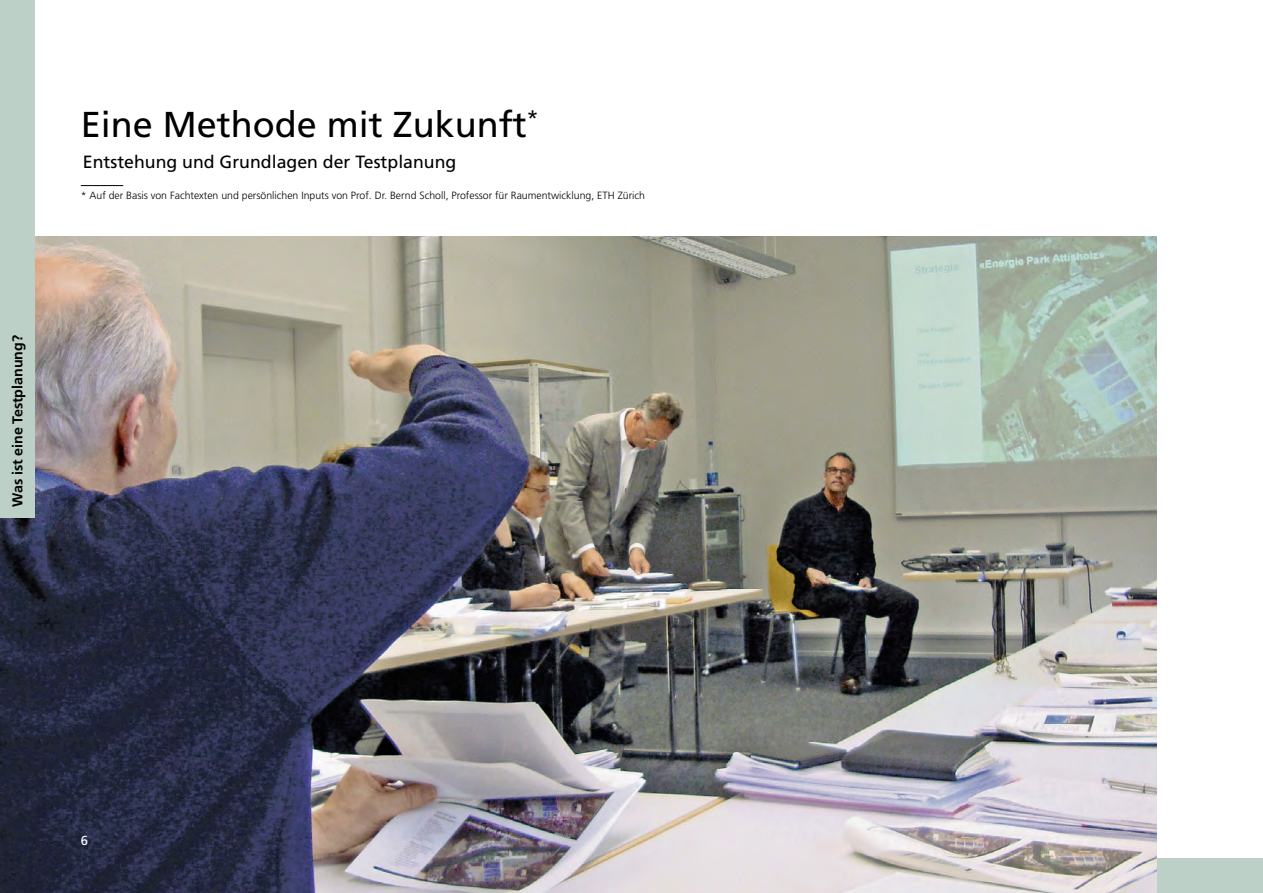
<style>
.page{position:relative;width:1263px;height:893px;background:#fff}
.page>*{position:absolute;margin:0;border:0;box-sizing:border-box;transform-origin:0 0}
.t1{font:36px "Frutiger";color:#000}
.t2{font:17.7px "Frutiger";color:#000}
.t3{font:700 14.25px "Frutiger";color:#000}
.t4{font:13.05px "Frutiger";color:#fff}
.t5{font:300 10.5px "Frutiger";color:#000}
</style>
<div class="page">
<div style="left:1157px;top:859px;width:106px;height:34px;background:#bcd0c7"></div>
<img style="left:0;top:237px;width:1157px;height:656px">
<div style="left:0;top:0;width:34px;height:518px;background:#bcd0c7"></div>
<hr style="left:81px;top:185px;width:42px;height:1px;background:#000">
<h3 class="t3" style="left:9px;top:507px;width:173px;rotate:-90deg">Was ist eine Testplanung?</h3>
<h1 class="t1" style="left:81px;top:104px;width:459px">Eine Methode mit Zukunft<sup>*</sup></h1>
<h2 class="t2" style="left:83px;top:152px;width:375px">Entstehung und Grundlagen der Testplanung</h2>
<p class="t5" style="left:81px;top:190px;width:566px">* Auf der Basis von Fachtexten und persönlichen Inputs von Prof. Dr. Bernd Scholl, Professor für Raumentwicklung, ETH Zürich</p>
<p class="t4" style="left:81px;top:832px;width:9px">6</p>
</div>
